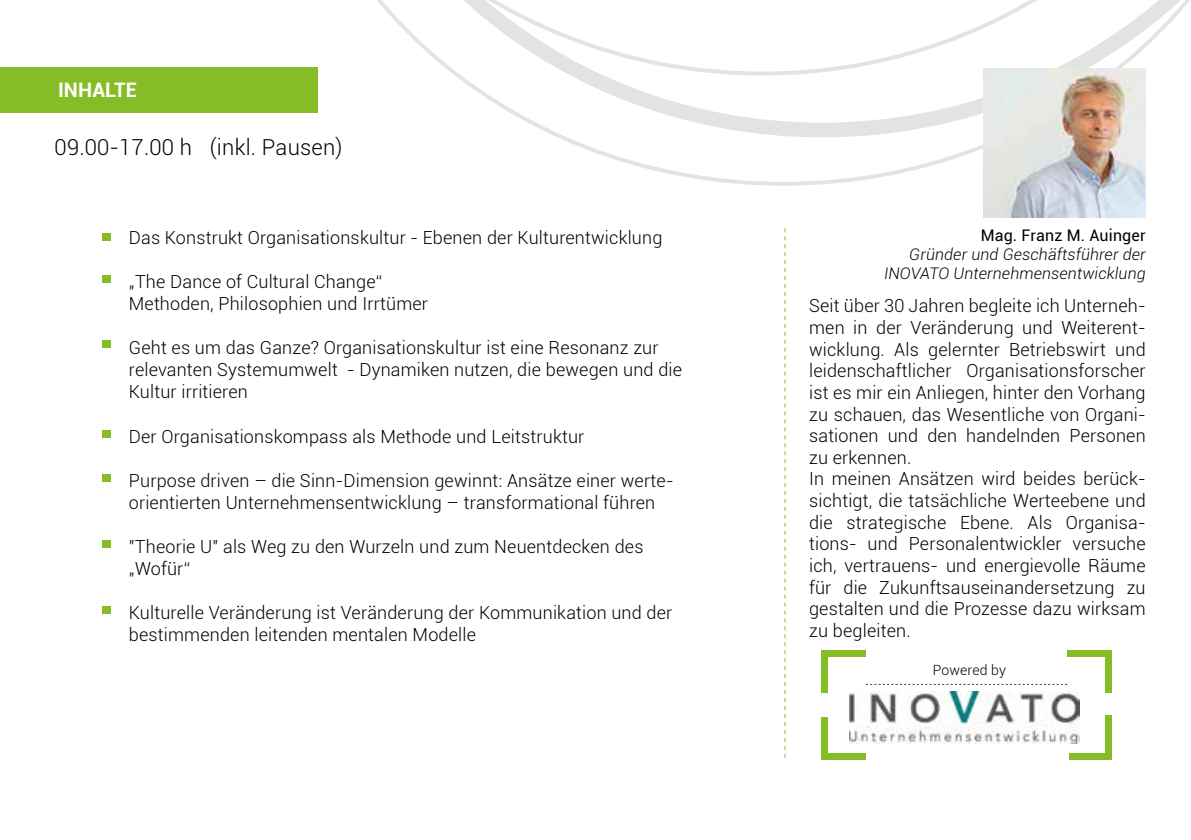
<style>
.page{position:relative;width:1191px;height:840px;background:#fff}
.page>*{position:absolute;margin:0;border:0;box-sizing:border-box;transform-origin:0 0}
.t1{font:300 22px "Roboto";letter-spacing:.01em;color:#000}
.t2{font:700 20px "Roboto";color:#fff}
.t3{font:300 18px/21.6px "Roboto";letter-spacing:.01em;color:#000}
.t4{font:italic 300 16px/19.2px "Roboto";letter-spacing:.01em;color:#000;text-align:right}
.t5{font:16px "Roboto";letter-spacing:.01em;color:#000}
.t6{font:300 14px "Roboto";letter-spacing:.01em;color:#000}
</style>
<div class="page">
<svg style="left:296px;top:75px;width:850px;height:111px"></svg>
<svg style="left:317px;top:0;width:873px;height:75px"></svg>
<div style="left:0;top:67px;width:317px;height:45px;background:#86bc25"></div>
<svg style="left:784px;top:228px;width:1px;height:529px"></svg>
<img style="left:983px;top:68px;width:162px;height:149px">
<div style="left:102px;top:232px;width:8px;height:8px;background:#86bc25"></div>
<div style="left:102px;top:275px;width:8px;height:7px;background:#86bc25"></div>
<div style="left:102px;top:340px;width:8px;height:8px;background:#86bc25"></div>
<div style="left:102px;top:429px;width:8px;height:8px;background:#86bc25"></div>
<div style="left:102px;top:474px;width:9px;height:7px;background:#86bc25"></div>
<div style="left:102px;top:540px;width:8px;height:7px;background:#86bc25"></div>
<div style="left:102px;top:606px;width:8px;height:8px;background:#86bc25"></div>
<div style="left:1105px;top:714px;width:6px;height:41px;background:#86bc25"></div>
<div style="left:1069px;top:752px;width:42px;height:6px;background:#86bc25"></div>
<svg style="left:866px;top:683px;width:201px;height:1px"></svg>
<div style="left:1067px;top:650px;width:40px;height:6px;background:#86bc25"></div>
<div style="left:1105px;top:650px;width:6px;height:42px;background:#86bc25"></div>
<div style="left:825px;top:752px;width:41px;height:6px;background:#86bc25"></div>
<div style="left:822px;top:716px;width:6px;height:42px;background:#86bc25"></div>
<div style="left:825px;top:650px;width:41px;height:6px;background:#86bc25"></div>
<div style="left:822px;top:650px;width:6px;height:42px;background:#86bc25"></div>
<img style="left:849px;top:691px;width:230px;height:52px">
<p class="t2" style="left:58px;top:76px;width:80px">INHALTE</p>
<p class="t1" style="left:55px;top:132px;width:289px">09.00-17.00 h (inkl. Pausen)</p>
<p class="t3" style="left:129px;top:226px;width:535px">Das Konstrukt Organisationskultur - Ebenen der Kulturentwicklung</p>
<p class="t3" style="left:129px;top:270px;width:301px">„The Dance of Cultural Change“<br>Methoden, Philosophien und Irrtümer</p>
<p class="t3" style="left:129px;top:336px;width:555px">Geht es um das Ganze? Organisationskultur ist eine Resonanz zur relevanten Systemumwelt - Dynamiken nutzen, die bewegen und die<br>Kultur irritieren</p>
<p class="t3" style="left:129px;top:424px;width:457px">Der Organisationskompass als Methode und Leitstruktur</p>
<p class="t3" style="left:129px;top:468px;width:546px">Purpose driven – die Sinn-Dimension gewinnt: Ansätze einer werte&shy;orientierten Unternehmensentwicklung – transformational führen</p>
<p class="t3" style="left:129px;top:534px;width:516px">"Theorie U" als Weg zu den Wurzeln und zum Neuentdecken des „Wofür“</p>
<p class="t3" style="left:129px;top:600px;width:545px">Kulturelle Veränderung ist Veränderung der Kommunikation und der bestimmenden leitenden mentalen Modelle</p>
<p class="t5" style="left:980px;top:224px;width:166px">Mag. Franz M. Auinger</p>
<p class="t4" style="left:884px;top:244px;width:263px">Gründer und Geschäftsführer der<br>INOVATO Unternehmensentwicklung</p>
<p class="t3" style="left:809px;top:294px;width:338px">Seit über 30 Jahren begleite ich Unterneh&shy;men in der Veränderung und Weiterent&shy;wicklung. Als gelernter Betriebswirt und leidenschaftlicher Organisationsforscher ist es mir ein Anliegen, hinter den Vorhang zu schauen, das Wesentliche von Organi&shy;sationen und den handelnden Personen zu erkennen.<br>In meinen Ansätzen wird beides berück&shy;sichtigt, die tatsächliche Werteebene und die strategische Ebene. Als Organisa&shy;tions- und Personalentwickler versuche ich, vertrauens- und energievolle Räume für die Zukunftsauseinandersetzung zu gestalten und die Prozesse dazu wirksam zu begleiten.</p>
<p class="t6" style="left:933px;top:659px;width:75px">Powered by</p>
</div>
